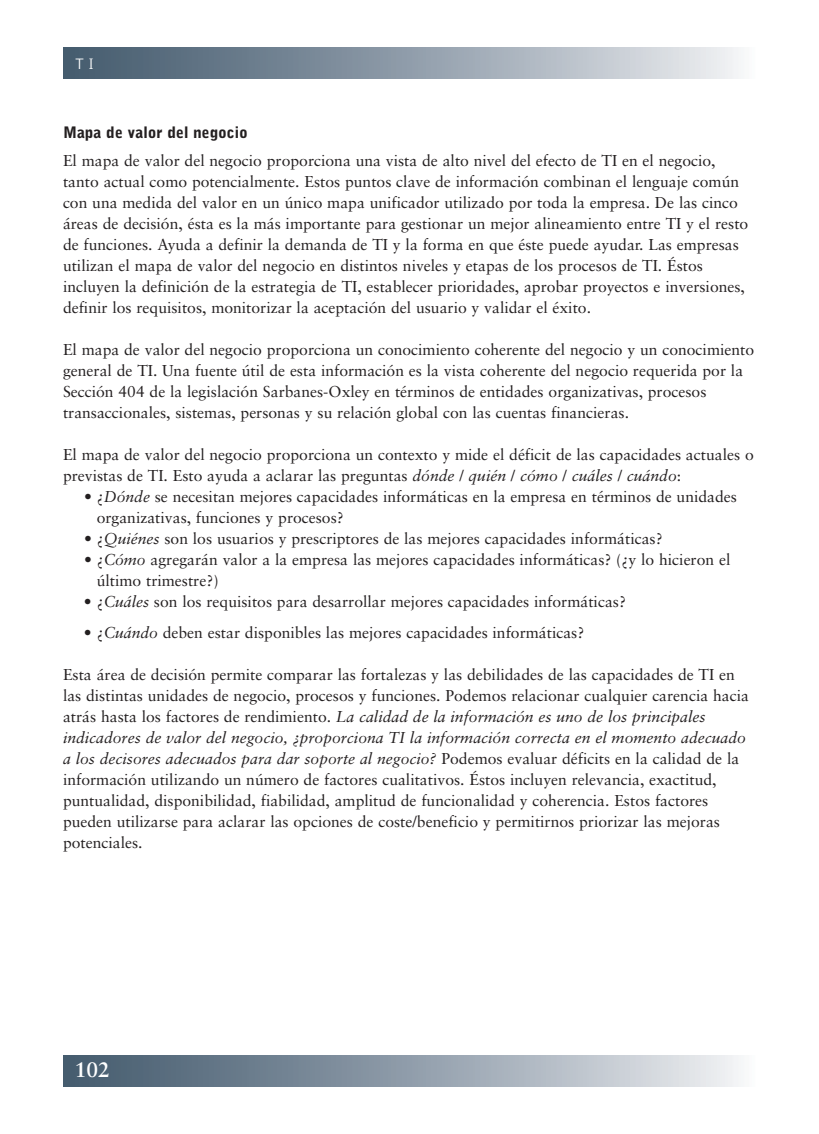
<style>
.page{position:relative;width:819px;height:1134px;background:#fff}
.page>*{position:absolute;margin:0;border:0;box-sizing:border-box;transform-origin:0 0}
.t1{font:700 21px "Sabon";color:#fff}
.t2{font:15.75px/21px "Sabon";color:#231f20}
.t3{font:900 15.75px "Bell Gothic";color:#231f20}
.t4{font:300 15.75px "Bell Gothic";color:#fff}
.s1{font-style:italic}
</style>
<div class="page">
<img style="left:63px;top:47px;width:676px;height:32px">
<img style="left:63px;top:1055px;width:676px;height:32px">
<p class="t4" style="left:75px;top:58px;width:21px">TI</p>
<p class="t3" style="left:63px;top:126px;width:186px">Mapa de valor del negocio</p>
<p class="t2" style="left:63px;top:151px;width:687px">El mapa de valor del negocio proporciona una vista de alto nivel del efecto de TI en el negocio, tanto actual como potencialmente. Estos puntos clave de información combinan el lenguaje común con una medida del valor en un único mapa unificador utilizado por toda la empresa. De las cinco áreas de decisión, ésta es la más importante para gestionar un mejor alineamiento entre TI y el resto de funciones. Ayuda a definir la demanda de TI y la forma en que éste puede ayudar. Las empresas utilizan el mapa de valor del negocio en distintos niveles y etapas de los procesos de TI. Éstos incluyen la definición de la estrategia de TI, establecer prioridades, aprobar proyectos e inversiones, definir los requisitos, monitorizar la aceptación del usuario y validar el éxito.</p>
<p class="t2" style="left:63px;top:340px;width:693px">El mapa de valor del negocio proporciona un conocimiento coherente del negocio y un conocimiento general de TI. Una fuente útil de esta información es la vista coherente del negocio requerida por la Sección 404 de la legislación Sarbanes-Oxley en términos de entidades organizativas, procesos transaccionales, sistemas, personas y su relación global con las cuentas financieras.</p>
<p class="t2" style="left:63px;top:445px;width:692px">El mapa de valor del negocio proporciona un contexto y mide el déficit de las capacidades actuales o previstas de TI. Esto ayuda a aclarar las preguntas <span class="s1">dónde</span> / <span class="s1">quién</span> / <span class="s1">cómo</span> / <span class="s1">cuáles</span> / <span class="s1">cuándo</span>:</p>
<p class="t2" style="left:97px;top:487px;width:642px;text-indent:-13px">• ¿<span class="s1">Dónde</span> se necesitan mejores capacidades informáticas en la empresa en términos de unidades organizativas, funciones y procesos?</p>
<p class="t2" style="left:84px;top:529px;width:580px">• ¿<span class="s1">Quiénes</span> son los usuarios y prescriptores de las mejores capacidades informáticas?</p>
<p class="t2" style="left:97px;top:550px;width:635px;text-indent:-13px">• ¿<span class="s1">Cómo</span> agregarán valor a la empresa las mejores capacidades informáticas? (¿y lo hicieron el último trimestre?)</p>
<p class="t2" style="left:84px;top:592px;width:544px">• ¿<span class="s1">Cuáles</span> son los requisitos para desarrollar mejores capacidades informáticas?</p>
<p class="t2" style="left:84px;top:623px;width:502px">• ¿<span class="s1">Cuándo</span> deben estar disponibles las mejores capacidades informáticas?</p>
<p class="t2" style="left:63px;top:665px;width:688px">Esta área de decisión permite comparar las fortalezas y las debilidades de las capacidades de TI en las distintas unidades de negocio, procesos y funciones. Podemos relacionar cualquier carencia hacia atrás hasta los factores de rendimiento. <span class="s1">La calidad de la información es uno de los principales indicadores de valor del negocio, ¿proporciona TI la información correcta en el momento adecuado a los decisores adecuados para dar soporte al negocio?</span> Podemos evaluar déficits en la calidad de la información utilizando un número de factores cualitativos. Éstos incluyen relevancia, exactitud, puntualidad, disponibilidad, fiabilidad, amplitud de funcionalidad y coherencia. Estos factores pueden utilizarse para aclarar las opciones de coste/beneficio y permitirnos priorizar las mejoras potenciales.</p>
<h1 class="t1" style="left:75px;top:1061px;width:37px">102</h1>
</div>
